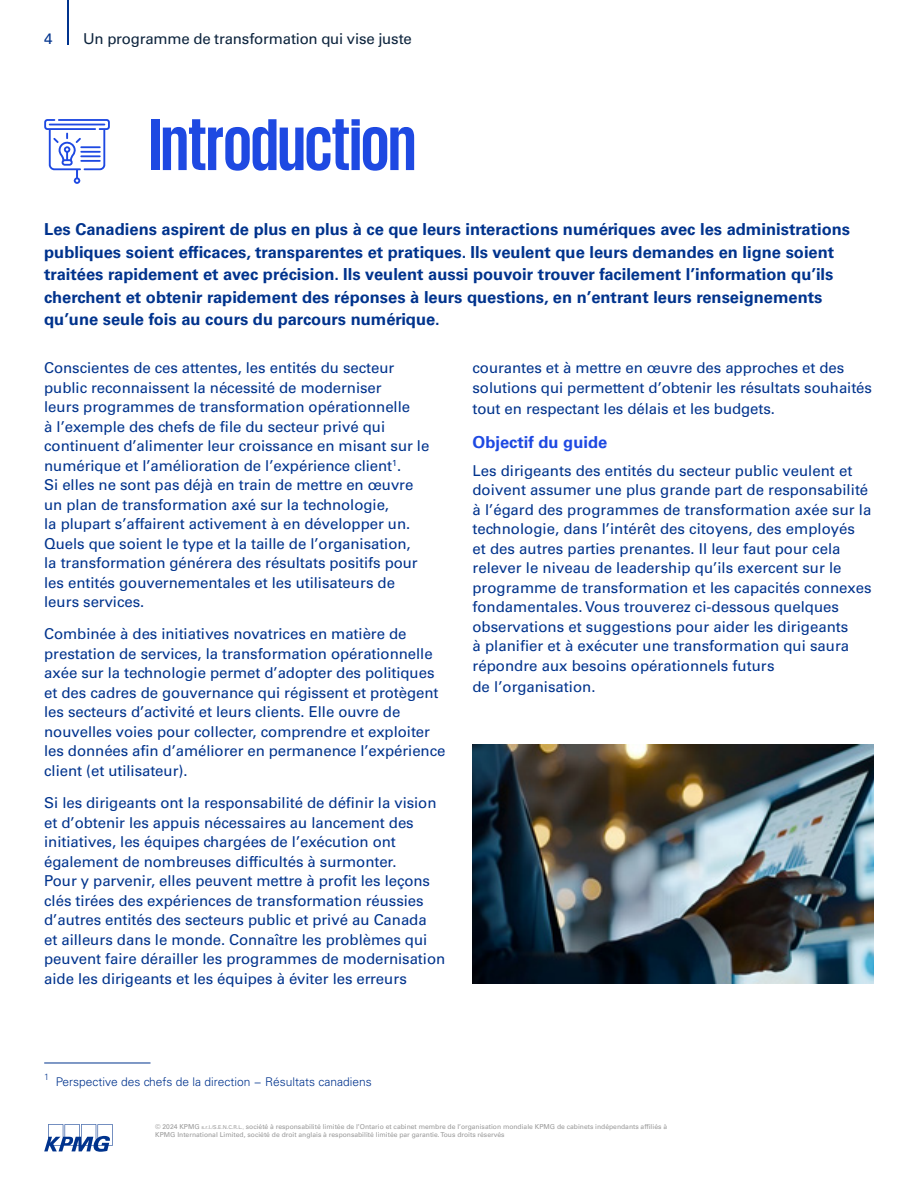
<style>
.page{position:relative;width:918px;height:1188px;background:#fff}
.page>*{position:absolute;margin:0;border:0;box-sizing:border-box;transform-origin:0 0}
.t1{font:700 75px "KPMG";letter-spacing:-.01em;color:#1e49e2}
.t2{font:700 16.5px/22.5px "Univers";color:#00338d}
.t3{font:700 16.5px "Univers";color:#1e49e2}
.t4{font:15px/19.5px "Univers";letter-spacing:-.005em;color:#00338d}
.t5{font:15px "Univers LT Std";letter-spacing:-.015em;color:#0c233c}
.t6{font:15px "Univers LT Std";color:#00338d}
.t7{font:300 12px "Univers";color:#00338d}
.t8{font:300 9px "Univers";color:#00338d}
.t9{font:6.75px/8.1px "Univers LT Std";color:#989898}
.s1{font-size:5.25px}
.s2{font-size:4.5px}
</style>
<div class="page">
<svg style="left:44px;top:1124px;width:69px;height:28px"></svg>
<hr style="left:67px;top:0;width:2px;height:44px;background:#00338d">
<hr style="left:44px;top:1063px;width:107px;height:1px;background:#00338d">
<img style="left:472px;top:744px;width:402px;height:240px">
<svg style="left:44px;top:119px;width:66px;height:65px"></svg>
<p class="t6" style="left:44px;top:30px;width:10px">4</p>
<p class="t5" style="left:83px;top:30px;width:330px">Un programme de transformation qui vise juste</p>
<h1 class="t1" style="left:149px;top:107px;width:269px">Introduction</h1>
<p class="t2" style="left:44px;top:218px;width:807px">Les Canadiens aspirent de plus en plus à ce que leurs interactions numériques avec les administrations publiques soient efficaces, transparentes et pratiques. Ils veulent que leurs demandes en ligne soient traitées rapidement et avec précision. Ils veulent aussi pouvoir trouver facilement l’information qu’ils cherchent et obtenir rapidement des réponses à leurs questions, en n’entrant leurs renseignements qu’une seule fois au cours du parcours numérique.</p>
<p class="t4" style="left:44px;top:358px;width:387px">Conscientes de ces attentes, les entités du secteur public reconnaissent la nécessité de moderniser<br>leurs programmes de transformation opérationnelle<br>à l’exemple des chefs de file du secteur privé qui continuent d’alimenter leur croissance en misant sur le numérique et l’amélioration de l’expérience client<sup>1</sup>.<br>Si elles ne sont pas déjà en train de mettre en œuvre un plan de transformation axé sur la technologie,<br>la plupart s’affairent activement à en développer un.<br>Quels que soient le type et la taille de l’organisation,<br>la transformation générera des résultats positifs pour les entités gouvernementales et les utilisateurs de leurs services.</p>
<p class="t4" style="left:44px;top:624px;width:403px">Combinée à des initiatives novatrices en matière de prestation de services, la transformation opérationnelle axée sur la technologie permet d’adopter des politiques et des cadres de gouvernance qui régissent et protègent les secteurs d’activité et leurs clients. Elle ouvre de nouvelles voies pour collecter, comprendre et exploiter les données afin d’améliorer en permanence l’expérience client (et utilisateur).</p>
<p class="t4" style="left:44px;top:793px;width:403px">Si les dirigeants ont la responsabilité de définir la vision et d’obtenir les appuis nécessaires au lancement des initiatives, les équipes chargées de l’exécution ont également de nombreuses difficultés à surmonter.<br>Pour y parvenir, elles peuvent mettre à profit les leçons clés tirées des expériences de transformation réussies d’autres entités des secteurs public et privé au Canada<br>et ailleurs dans le monde. Connaître les problèmes qui peuvent faire dérailler les programmes de modernisation aide les dirigeants et les équipes à éviter les erreurs</p>
<p class="t4" style="left:473px;top:358px;width:401px">courantes et à mettre en œuvre des approches et des solutions qui permettent d’obtenir les résultats souhaités</p>
<p class="t4" style="left:473px;top:399px;width:304px">tout en respectant les délais et les budgets.</p>
<p class="t3" style="left:472px;top:433px;width:136px">Objectif du guide</p>
<p class="t4" style="left:472px;top:461px;width:401px">Les dirigeants des entités du secteur public veulent et doivent assumer une plus grande part de responsabilité à l’égard des programmes de transformation axée sur la technologie, dans l’intérêt des citoyens, des employés et des autres parties prenantes. Il leur faut pour cela relever le niveau de leadership qu’ils exercent sur le programme de transformation et les capacités connexes fondamentales. Vous trouverez ci-dessous quelques observations et suggestions pour aider les dirigeants<br>à planifier et à exécuter une transformation qui saura répondre aux besoins opérationnels futurs</p>
<p class="t4" style="left:472px;top:677px;width:125px">de l’organisation.</p>
<p class="t8" style="left:44px;top:1071px;width:7px">1</p>
<p class="t7" style="left:56px;top:1074px;width:318px">Perspective des chefs de la direction − Résultats canadiens</p>
<p class="t9" style="left:155px;top:1123px;width:513px">© 2024 KPMG <span class="s1">s.r.l./S.E.N.C.R.L.</span><span class="s2">,</span> société à responsabilité limitée de l’Ontario et cabinet membre de l’organisation mondiale KPMG de cabinets indépendants affiliés à<br>KPMG International Limited, société de droit anglais à responsabilité limitée par garantie. Tous droits réservés</p>
</div>
